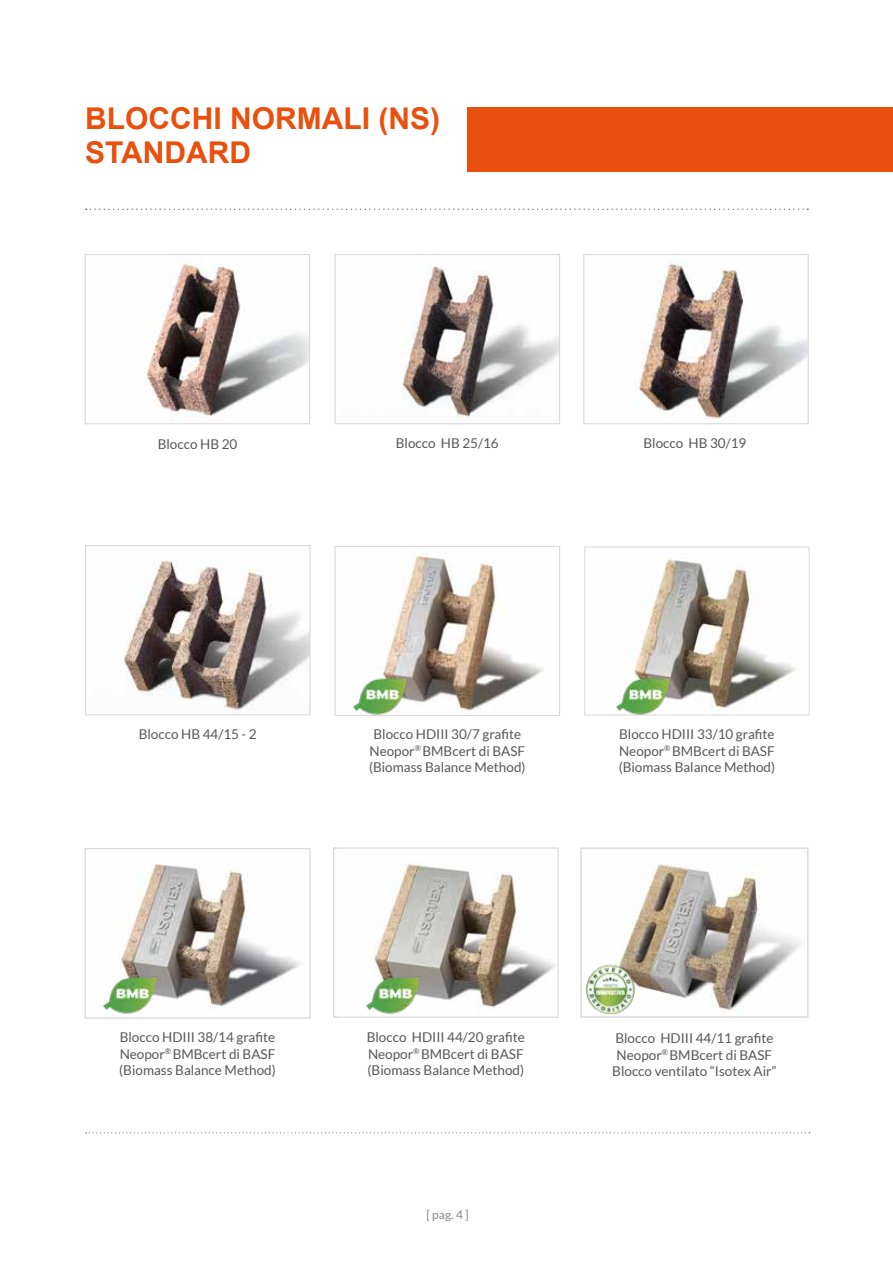
<style>
.page{position:relative;width:893px;height:1263px;background:#fff}
.page>*{position:absolute;margin:0;border:0;box-sizing:border-box;transform-origin:0 0}
.t1{font:700 30px/34.5px "Arial";color:#e9500e}
.t2{font:13.5px/16.5px "Lato";color:#575756;text-align:justify}
.t3{font:12px "Lato";color:#878787}
</style>
<div class="page">
<img style="left:145px;top:263px;width:163px;height:159px">
<div style="left:85px;top:254px;width:225px;height:170px;border:1px solid #dadada"></div>
<img style="left:402px;top:266px;width:156px;height:152px">
<div style="left:335px;top:254px;width:225px;height:170px;border:1px solid #dadada"></div>
<img style="left:119px;top:560px;width:190px;height:151px">
<div style="left:85px;top:545px;width:226px;height:170px;border:1px solid #dadada"></div>
<img style="left:385px;top:554px;width:158px;height:157px">
<div style="left:335px;top:546px;width:225px;height:170px;border:1px solid #dadada"></div>
<img style="left:634px;top:262px;width:173px;height:157px">
<div style="left:583px;top:254px;width:226px;height:170px;border:1px solid #dadada"></div>
<img style="left:632px;top:557px;width:164px;height:152px">
<div style="left:584px;top:546px;width:226px;height:169px;border:1px solid #dadada"></div>
<div style="left:468px;top:107px;width:425px;height:64px;background:#e9500e"></div>
<svg style="left:86px;top:1132px;width:724px;height:1px"></svg>
<svg style="left:86px;top:209px;width:722px;height:1px"></svg>
<img style="left:120px;top:864px;width:181px;height:146px">
<div style="left:85px;top:848px;width:225px;height:170px;border:1px solid #dadada"></div>
<img style="left:373px;top:863px;width:183px;height:146px">
<div style="left:333px;top:847px;width:226px;height:171px;border:1px solid #dadada"></div>
<img style="left:345px;top:668px;width:71px;height:48px">
<img style="left:608px;top:668px;width:71px;height:48px">
<img style="left:96px;top:967px;width:71px;height:52px">
<img style="left:359px;top:967px;width:71px;height:51px">
<img style="left:620px;top:864px;width:182px;height:147px">
<div style="left:580px;top:847px;width:228px;height:171px;border:2px solid #dadada"></div>
<img style="left:584px;top:962px;width:53px;height:54px">
<h1 class="t1" style="left:85px;top:101px;width:356px">BLOCCHI NORMALI (NS)<br>STANDARD</h1>
<p class="t2" style="left:158px;top:436px;width:81px">Blocco HB 20</p>
<p class="t2" style="left:396px;top:435px;width:104px">Blocco HB 25/16</p>
<p class="t2" style="left:643px;top:435px;width:104px">Blocco HB 30/19</p>
<p class="t2" style="left:139px;top:726px;width:120px">Blocco HB 44/15 - 2</p>
<p class="t2" style="left:369px;top:726px;width:158px;text-align:center">Blocco HDIII 30/7 grafite<br>Neopor<sup>®</sup> BMBcert di BASF (Biomass Balance Method)</p>
<p class="t2" style="left:619px;top:726px;width:158px">Blocco HDIII 33/10 grafite Neopor<sup>®</sup> BMBcert di BASF (Biomass Balance Method)</p>
<p class="t2" style="left:119px;top:1029px;width:158px">Blocco HDIII 38/14 grafite Neopor<sup>®</sup> BMBcert di BASF (Biomass Balance Method)</p>
<p class="t2" style="left:367px;top:1029px;width:160px">Blocco HDIII 44/20 grafite Neopor<sup>®</sup> BMBcert di BASF (Biomass Balance Method)</p>
<p class="t2" style="left:612px;top:1030px;width:166px;text-align:center">Blocco HDIII 44/11 grafite<br>Neopor<sup>®</sup> BMBcert di BASF<br>Blocco ventilato “Isotex Air”</p>
<p class="t3" style="left:426px;top:1208px;width:44px">[ pag. 4 ]</p>
</div>
